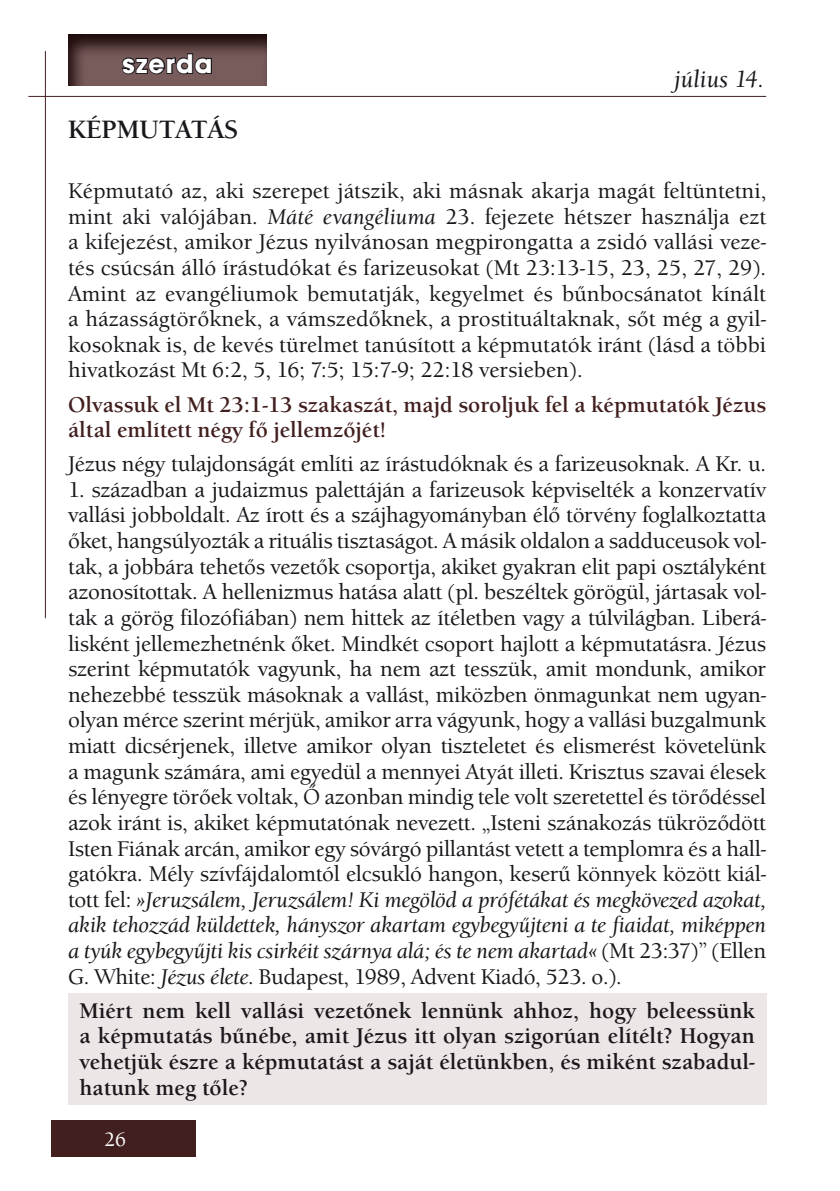
<style>
.page{position:relative;width:840px;height:1191px;background:#fff}
.page>*{position:absolute;margin:0;border:0;box-sizing:border-box;transform-origin:0 0}
.t1{font:700 28px "Avant Gar Got Itc TEE";letter-spacing:.04em;color:#fff}
.t2{font:700 26px "Berkeley Old Sty Itc TEE";color:#1a171c}
.t3{font:italic 500 24px "Berkeley Old Sty Itc TEE";color:#1a171c}
.t4{font:500 22px/25.6px "Berkeley Old Sty Itc TEE";letter-spacing:-.015em;color:#1a171c;text-align:justify}
.t5{font:700 22px/25.6px "Berkeley Old Sty Itc TEE";color:#1a171c;text-align:justify}
.t6{font:700 22px/25.6px "Berkeley Old Sty Itc TEE";color:#421f1f}
.t7{font:500 20px "Berkeley Old Sty Itc TEE";color:#fff}
.s1{font-style:italic}
</style>
<div class="page">
<div style="left:51px;top:1120px;width:145px;height:37px;background:#421f1f"></div>
<hr style="left:28px;top:96px;width:737px;height:1px;background:#421f1f">
<hr style="left:45px;top:51px;width:1px;height:567px;background:#421f1f">
<div style="left:68px;top:993px;width:697px;height:112px;background:#ede6e6"></div>
<svg style="left:68px;top:34px;width:199px;height:52px;background:#5b4141"></svg>
<svg style="left:120px;top:52px;width:93px;height:24px;background:#523f41"></svg>
<p class="t1" style="left:122px;top:46px;width:91px">szerda</p>
<p class="t2" style="left:68px;top:115px;width:171px">KÉPMUTATÁS</p>
<p class="t3" style="left:673px;top:65px;width:92px">július 14.</p>
<p class="t4" style="left:68px;top:178px;width:699px">Képmutató az, aki szerepet játszik, aki másnak akarja magát feltüntetni, mint aki valójában. <span class="s1">Máté evangéliuma</span> 23. fejezete hétszer használja ezt a kifejezést, amikor Jézus nyilvánosan megpirongatta a zsidó vallási veze&shy;tés csúcsán álló írástudókat és farizeusokat (Mt 23:13-15, 23, 25, 27, 29).<br>Amint az evangéliumok bemutatják, kegyelmet és bűnbocsánatot kínált a házasságtörőknek, a vámszedőknek, a prostituáltaknak, sőt még a gyil&shy;kosoknak is, de kevés türelmet tanúsított a képmutatók iránt (lásd a többi hivatkozást Mt 6:2, 5, 16; 7:5; 15:7-9; 22:18 versieben).</p>
<p class="t6" style="left:68px;top:391px;width:699px">Olvassuk el Mt 23:1-13 szakaszát, majd soroljuk fel a képmutatók Jézus által említett négy fő jellemzőjét!</p>
<p class="t4" style="left:68px;top:451px;width:699px">Jézus négy tulajdonságát említi az írástudóknak és a farizeusoknak. A Kr. u.</p>
<p class="t4" style="left:68px;top:477px;width:699px">1. században a judaizmus palettáján a farizeusok képviselték a konzervatív vallási jobboldalt. Az írott és a szájhagyományban élő törvény foglalkoztatta őket, hangsúlyozták a rituális tisztaságot. A másik oldalon a sadduceusok vol&shy;tak, a jobbára tehetős vezetők csoportja, akiket gyakran elit papi osztályként azonosítottak. A hellenizmus hatása alatt (pl. beszéltek görögül, jártasak vol&shy;tak a görög filozófiában) nem hittek az ítéletben vagy a túlvilágban. Liberá&shy;lisként jellemezhetnénk őket. Mindkét csoport hajlott a képmutatásra. Jézus szerint képmutatók vagyunk, ha nem azt tesszük, amit mondunk, amikor nehezebbé tesszük másoknak a vallást, miközben önmagunkat nem ugyan&shy;olyan mérce szerint mérjük, amikor arra vágyunk, hogy a vallási buzgalmunk miatt dicsérjenek, illetve amikor olyan tiszteletet és elismerést követelünk a magunk számára, ami egyedül a mennyei Atyát illeti. Krisztus szavai élesek és lényegre törőek voltak, Ő azonban mindig tele volt szeretettel és törődéssel azok iránt is, akiket képmutatónak nevezett. „Isteni szánakozás tükröződött Isten Fiának arcán, amikor egy sóvárgó pillantást vetett a templomra és a hall&shy;gatókra. Mély szívfájdalomtól elcsukló hangon, keserű könnyek között kiál&shy;tott fel: <span class="s1">»Jeruzsálem, Jeruzsálem! Ki megölöd a prófétákat és megkövezed azokat, akik tehozzád küldettek, hányszor akartam egybegyűjteni a te fiaidat, miképpen a tyúk egybegyűjti kis csirkéit szárnya alá; és te nem akartad«</span> (Mt 23:37)” (Ellen G. White: <span class="s1">Jézus élete</span>. Budapest, 1989, Advent Kiadó, 523. o.).</p>
<p class="t5" style="left:79px;top:997px;width:676px">Miért nem kell vallási vezetőnek lennünk ahhoz, hogy beleessünk a képmutatás bűnébe, amit Jézus itt olyan szigorúan elítélt? Hogyan vehetjük észre a képmutatást a saját életünkben, és miként szabadul&shy;hatunk meg tőle?</p>
<p class="t7" style="left:104px;top:1128px;width:24px">26</p>
</div>
